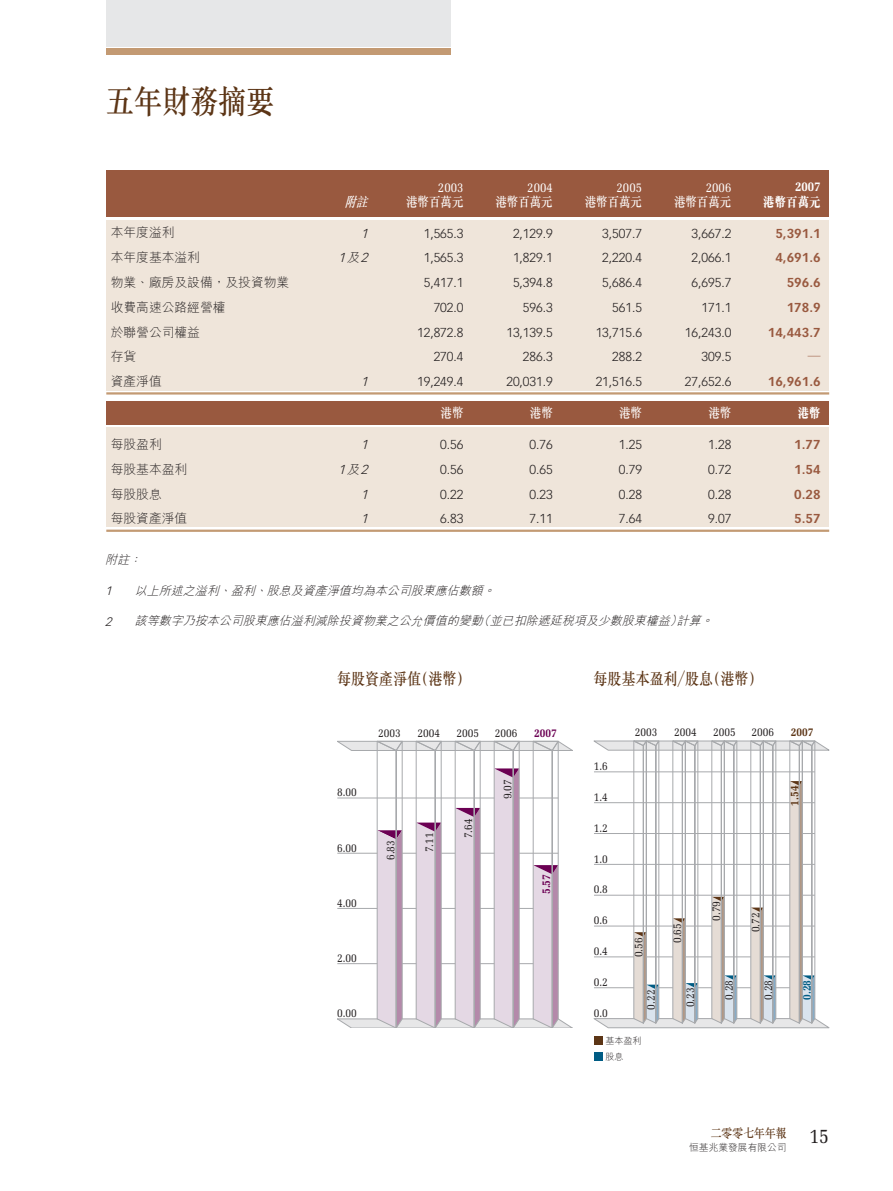
<style>
.page{position:relative;width:893px;height:1191px;background:#fff}
.page>*{position:absolute;margin:0;border:0;box-sizing:border-box;transform-origin:0 0}
.t1{font:33px "M Sung HK Medium B5 pc H";color:#5c3516;scale:.85 1}
.t2{font:16.5px "M Sung HK Medium B5 pc H";color:#5c3516;scale:.85 1}
.t3{font:13.5px "M Sung HK Medium B5 pc H";color:#fff;scale:.85 1}
.t4{font:13.5px "Melior";color:#fff;scale:.85 1}
.t5{font:13.5px "M Sung HK Xbold B5 pc H";color:#fff;scale:.85 1}
.t6{font:700 13.5px "Melior";color:#fff;scale:.85 1}
.t7{font:italic 13.5px "M Sung HK Medium B5 pc H";color:#fff;scale:.85 1}
.t8{font:300 12.75px "Vectora LH";color:#231f20}
.t9{font:12.75px "M Hei HK Light B5 pc H";color:#231f20}
.t10{font:700 12.75px "Vectora LH";color:#99593f}
.t11{font:italic 300 12.75px "Vectora LH";color:#231f20}
.t12{font:12.75px "M Sung HK Medium B5 pc H";color:#5c3516;scale:.85 1}
.t13{font:12.75px "M Hei HK Bold B5 pc H";color:#99593f}
.t14{font:12px "Melior";color:#231f20;scale:.85 1}
.t15{font:italic 12px "M Hei HK Light B5 pc H";color:#231f20}
.t16{font:700 12px "Melior";color:#5c3516;scale:.85 1}
.t17{font:700 12px "Melior";color:#6b0053;scale:.85 1}
.t18{font:700 12px "Melior";color:#005c84;scale:.85 1}
.t19{font:italic 300 12px "Vectora LH";color:#231f20}
.t20{font:9.75px "M Hei HK Light B5 pc H";color:#231f20}
.t21{font:9px/15.9px "M Hei HK Light B5 pc H";color:#231f20}
.s1{font-family:"M Hei HK Light B5 pc H";font-weight:400}
</style>
<div class="page">
<div style="left:106px;top:49px;width:345px;height:6px;background:#c39a73"></div>
<div style="left:106px;top:0;width:344px;height:47px;background:#e6e7e8"></div>
<div style="left:106px;top:428px;width:723px;height:99px;background:#efe5da"></div>
<div style="left:106px;top:401px;width:723px;height:24px;background:#99593f"></div>
<div style="left:106px;top:220px;width:723px;height:170px;background:#efe5da"></div>
<div style="left:106px;top:170px;width:723px;height:47px;background:#99593f"></div>
<hr style="left:106px;top:392px;width:723px;height:2px;background:#c39a73">
<hr style="left:106px;top:529px;width:723px;height:3px;background:#c39a73">
<hr style="left:594px;top:771px;width:221px;height:1px;background:#a7a9ac">
<svg style="left:594px;top:740px;width:235px;height:10px"></svg>
<svg style="left:594px;top:781px;width:235px;height:247px"></svg>
<div style="left:594px;top:1036px;width:8px;height:8px;background:#5c3516"></div>
<div style="left:594px;top:1052px;width:8px;height:8px;background:#005c84"></div>
<svg style="left:633px;top:740px;width:182px;height:283px"></svg>
<svg style="left:337px;top:740px;width:236px;height:287px"></svg>
<p class="t1" style="left:106px;top:89px;width:200px">五年財務摘要</p>
<p class="t4" style="left:438px;top:182px;width:32px">2003</p>
<p class="t4" style="left:527px;top:182px;width:32px">2004</p>
<p class="t4" style="left:617px;top:182px;width:32px">2005</p>
<p class="t4" style="left:706px;top:182px;width:32px">2006</p>
<p class="t6" style="left:795px;top:181px;width:32px">2007</p>
<p class="t7" style="left:344px;top:196px;width:28px">附註</p>
<p class="t3" style="left:406px;top:196px;width:69px">港幣百萬元</p>
<p class="t3" style="left:495px;top:196px;width:69px">港幣百萬元</p>
<p class="t3" style="left:585px;top:196px;width:69px">港幣百萬元</p>
<p class="t3" style="left:674px;top:196px;width:69px">港幣百萬元</p>
<p class="t5" style="left:763px;top:196px;width:69px">港幣百萬元</p>
<p class="t9" style="left:111px;top:228px;width:65px">本年度溢利</p>
<p class="t11" style="left:361px;top:228px;width:11px">1</p>
<p class="t8" style="left:424px;top:228px;width:41px">1,565.3</p>
<p class="t8" style="left:513px;top:228px;width:41px">2,129.9</p>
<p class="t8" style="left:602px;top:228px;width:41px">3,507.7</p>
<p class="t8" style="left:692px;top:228px;width:41px">3,667.2</p>
<p class="t10" style="left:775px;top:228px;width:47px">5,391.1</p>
<p class="t9" style="left:111px;top:253px;width:91px">本年度基本溢利</p>
<p class="t11" style="left:338px;top:252px;width:34px">1<span class="s1">及</span>2</p>
<p class="t8" style="left:424px;top:252px;width:41px">1,565.3</p>
<p class="t8" style="left:513px;top:252px;width:41px">1,829.1</p>
<p class="t8" style="left:602px;top:252px;width:41px">2,220.4</p>
<p class="t8" style="left:692px;top:252px;width:41px">2,066.1</p>
<p class="t10" style="left:775px;top:252px;width:47px">4,691.6</p>
<p class="t9" style="left:111px;top:277px;width:180px">物業、廠房及設備，及投資物業</p>
<p class="t8" style="left:424px;top:277px;width:41px">5,417.1</p>
<p class="t8" style="left:513px;top:277px;width:41px">5,394.8</p>
<p class="t8" style="left:602px;top:277px;width:41px">5,686.4</p>
<p class="t8" style="left:692px;top:277px;width:41px">6,695.7</p>
<p class="t10" style="left:787px;top:277px;width:35px">596.6</p>
<p class="t9" style="left:111px;top:302px;width:116px">收費高速公路經營權</p>
<p class="t8" style="left:434px;top:302px;width:31px">702.0</p>
<p class="t8" style="left:523px;top:302px;width:31px">596.3</p>
<p class="t8" style="left:612px;top:302px;width:31px">561.5</p>
<p class="t8" style="left:702px;top:302px;width:31px">171.1</p>
<p class="t10" style="left:787px;top:302px;width:35px">178.9</p>
<p class="t9" style="left:111px;top:327px;width:91px">於聯營公司權益</p>
<p class="t8" style="left:417px;top:327px;width:48px">12,872.8</p>
<p class="t8" style="left:506px;top:327px;width:48px">13,139.5</p>
<p class="t8" style="left:596px;top:327px;width:48px">13,715.6</p>
<p class="t8" style="left:685px;top:327px;width:48px">16,243.0</p>
<p class="t10" style="left:768px;top:327px;width:54px">14,443.7</p>
<p class="t9" style="left:111px;top:352px;width:27px">存貨</p>
<p class="t8" style="left:434px;top:351px;width:31px">270.4</p>
<p class="t8" style="left:523px;top:351px;width:31px">286.3</p>
<p class="t8" style="left:612px;top:351px;width:31px">288.2</p>
<p class="t8" style="left:702px;top:351px;width:31px">309.5</p>
<p class="t13" style="left:808px;top:352px;width:14px">—</p>
<p class="t9" style="left:111px;top:376px;width:52px">資產淨值</p>
<p class="t11" style="left:361px;top:376px;width:11px">1</p>
<p class="t8" style="left:417px;top:376px;width:48px">19,249.4</p>
<p class="t8" style="left:506px;top:376px;width:48px">20,031.9</p>
<p class="t8" style="left:596px;top:376px;width:48px">21,516.5</p>
<p class="t8" style="left:685px;top:376px;width:48px">27,652.6</p>
<p class="t10" style="left:768px;top:376px;width:54px">16,961.6</p>
<p class="t3" style="left:441px;top:408px;width:28px">港幣</p>
<p class="t3" style="left:530px;top:408px;width:28px">港幣</p>
<p class="t3" style="left:619px;top:408px;width:28px">港幣</p>
<p class="t3" style="left:708px;top:408px;width:28px">港幣</p>
<p class="t5" style="left:798px;top:408px;width:28px">港幣</p>
<p class="t9" style="left:111px;top:439px;width:52px">每股盈利</p>
<p class="t11" style="left:361px;top:439px;width:11px">1</p>
<p class="t8" style="left:440px;top:439px;width:25px">0.56</p>
<p class="t8" style="left:530px;top:439px;width:25px">0.76</p>
<p class="t8" style="left:619px;top:439px;width:25px">1.25</p>
<p class="t8" style="left:708px;top:439px;width:25px">1.28</p>
<p class="t10" style="left:794px;top:439px;width:28px">1.77</p>
<p class="t9" style="left:111px;top:464px;width:78px">每股基本盈利</p>
<p class="t11" style="left:338px;top:464px;width:34px">1<span class="s1">及</span>2</p>
<p class="t8" style="left:440px;top:464px;width:25px">0.56</p>
<p class="t8" style="left:530px;top:464px;width:25px">0.65</p>
<p class="t8" style="left:619px;top:464px;width:25px">0.79</p>
<p class="t8" style="left:708px;top:464px;width:25px">0.72</p>
<p class="t10" style="left:794px;top:464px;width:28px">1.54</p>
<p class="t9" style="left:111px;top:489px;width:52px">每股股息</p>
<p class="t11" style="left:361px;top:489px;width:11px">1</p>
<p class="t8" style="left:440px;top:489px;width:25px">0.22</p>
<p class="t8" style="left:530px;top:489px;width:25px">0.23</p>
<p class="t8" style="left:619px;top:489px;width:25px">0.28</p>
<p class="t8" style="left:708px;top:489px;width:25px">0.28</p>
<p class="t10" style="left:794px;top:489px;width:28px">0.28</p>
<p class="t9" style="left:111px;top:514px;width:78px">每股資產淨值</p>
<p class="t11" style="left:361px;top:513px;width:11px">1</p>
<p class="t8" style="left:440px;top:513px;width:25px">6.83</p>
<p class="t8" style="left:530px;top:513px;width:25px">7.11</p>
<p class="t8" style="left:619px;top:513px;width:25px">7.64</p>
<p class="t8" style="left:708px;top:513px;width:25px">9.07</p>
<p class="t10" style="left:794px;top:513px;width:28px">5.57</p>
<p class="t15" style="left:105px;top:555px;width:41px">附註：</p>
<p class="t19" style="left:105px;top:585px;width:11px">1</p>
<p class="t15" style="left:135px;top:585px;width:365px">以上所述之溢利、盈利、股息及資產淨值均為本公司股東應佔數額。</p>
<p class="t19" style="left:105px;top:616px;width:11px">2</p>
<p class="t15" style="left:135px;top:616px;width:583px">該等數字乃按本公司股東應佔溢利減除投資物業之公允價值的變動（並已扣除遞延稅項及少數股東權益）計算。</p>
<p class="t2" style="left:337px;top:673px;width:159px">每股資產淨值（港幣）</p>
<p class="t14" style="left:337px;top:787px;width:25px">8.00</p>
<p class="t14" style="left:337px;top:842px;width:25px">6.00</p>
<p class="t14" style="left:337px;top:897px;width:25px">4.00</p>
<p class="t14" style="left:337px;top:953px;width:25px">2.00</p>
<p class="t14" style="left:337px;top:1008px;width:25px">0.00</p>
<p class="t14" style="left:378px;top:727px;width:28px">2003</p>
<p class="t14" style="left:417px;top:727px;width:28px">2004</p>
<p class="t14" style="left:456px;top:727px;width:28px">2005</p>
<p class="t14" style="left:495px;top:727px;width:28px">2006</p>
<p class="t17" style="left:534px;top:727px;width:28px">2007</p>
<p class="t14" style="left:502px;top:799px;width:25px;rotate:-90deg">9.07</p>
<p class="t14" style="left:385px;top:860px;width:25px;rotate:-90deg">6.83</p>
<p class="t14" style="left:424px;top:852px;width:25px;rotate:-90deg">7.11</p>
<p class="t14" style="left:463px;top:838px;width:25px;rotate:-90deg">7.64</p>
<p class="t17" style="left:541px;top:894px;width:25px;rotate:-90deg">5.57</p>
<p class="t2" style="left:594px;top:672px;width:200px">每股基本盈利／股息（港幣）</p>
<p class="t14" style="left:594px;top:761px;width:18px">1.6</p>
<p class="t14" style="left:594px;top:792px;width:18px">1.4</p>
<p class="t14" style="left:594px;top:823px;width:18px">1.2</p>
<p class="t14" style="left:594px;top:853px;width:18px">1.0</p>
<p class="t14" style="left:594px;top:884px;width:18px">0.8</p>
<p class="t14" style="left:594px;top:915px;width:18px">0.6</p>
<p class="t14" style="left:594px;top:946px;width:18px">0.4</p>
<p class="t14" style="left:594px;top:977px;width:18px">0.2</p>
<p class="t14" style="left:594px;top:1007px;width:18px">0.0</p>
<p class="t14" style="left:635px;top:727px;width:28px">2003</p>
<p class="t14" style="left:634px;top:957px;width:25px;rotate:-90deg">0.56</p>
<p class="t14" style="left:646px;top:1009px;width:25px;rotate:-90deg">0.22</p>
<p class="t21" style="left:605px;top:1033px;width:37px">基本盈利股息</p>
<p class="t14" style="left:674px;top:727px;width:28px">2004</p>
<p class="t14" style="left:713px;top:727px;width:28px">2005</p>
<p class="t14" style="left:752px;top:727px;width:28px">2006</p>
<p class="t16" style="left:791px;top:727px;width:28px">2007</p>
<p class="t16" style="left:790px;top:805px;width:25px;rotate:-90deg">1.54</p>
<p class="t14" style="left:672px;top:943px;width:25px;rotate:-90deg">0.65</p>
<p class="t14" style="left:685px;top:1007px;width:25px;rotate:-90deg">0.23</p>
<p class="t14" style="left:711px;top:920px;width:25px;rotate:-90deg">0.79</p>
<p class="t14" style="left:724px;top:999px;width:25px;rotate:-90deg">0.28</p>
<p class="t14" style="left:751px;top:932px;width:25px;rotate:-90deg">0.72</p>
<p class="t14" style="left:763px;top:1000px;width:25px;rotate:-90deg">0.28</p>
<p class="t18" style="left:802px;top:1000px;width:25px;rotate:-90deg">0.28</p>
<p class="t12" style="left:711px;top:1128px;width:91px">二零零七年年報</p>
<p class="t20" style="left:689px;top:1143px;width:142px">恒基兆業發展有限公司 <sup>15</sup></p>
</div>
